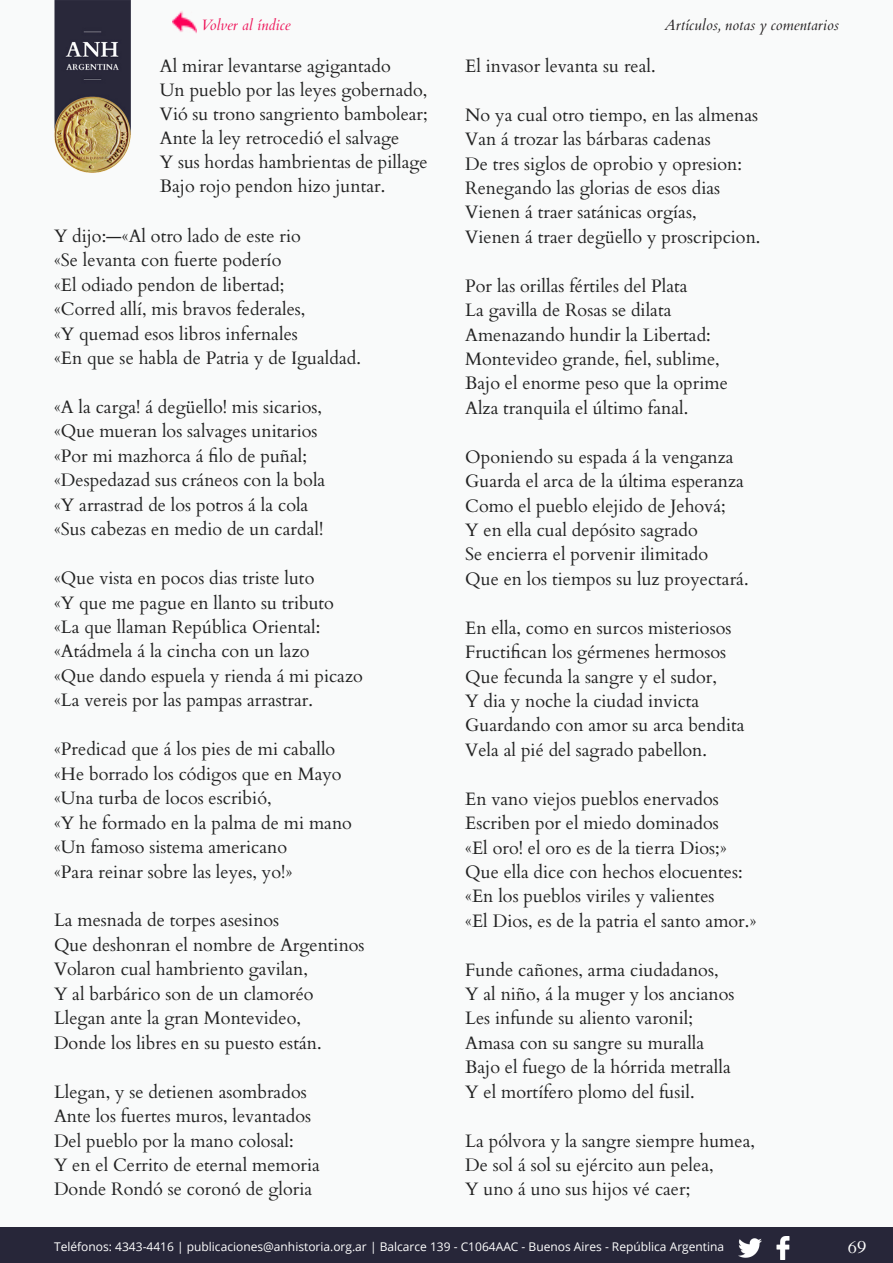
<style>
.page{position:relative;width:893px;height:1263px;background:#f9fafa}
.page>*{position:absolute;margin:0;border:0;box-sizing:border-box;transform-origin:0 0}
.Cuerpo_de_texto{font:18px "Cardo";color:#222}
.t1{font:18px "Cardo";color:#fff}
.t2{font:italic 15px "Cardo";color:#231f20}
.t3{font:italic 15px "Cardo";color:#ee155a}
.t4{font:12px "Open Sans";color:#fff}
</style>
<div class="page">
<div style="left:0;top:1227px;width:893px;height:36px;background:#272639"></div>
<img style="left:54px;top:0;width:77px;height:172px">
<img style="left:776px;top:1236px;width:14px;height:23px">
<img style="left:739px;top:1238px;width:23px;height:20px">
<img style="left:172px;top:11px;width:24px;height:22px">
<p class="t3" style="left:201px;top:16px;width:91px">Volver al índice</p>
<p class="t2" style="left:664px;top:16px;width:176px">Artículos, notas y comentarios</p>
<p class="Cuerpo_de_texto" style="left:465px;top:51px;width:190px">El invasor levanta su real.</p>
<p class="Cuerpo_de_texto" style="left:465px;top:100px;width:294px">No ya cual otro tiempo, en las almenas</p>
<p class="Cuerpo_de_texto" style="left:465px;top:125px;width:247px">Van á trozar las bárbaras cadenas</p>
<p class="Cuerpo_de_texto" style="left:465px;top:149px;width:278px">De tres siglos de oprobio y opresion:</p>
<p class="Cuerpo_de_texto" style="left:465px;top:173px;width:256px">Renegando las glorias de esos dias</p>
<p class="Cuerpo_de_texto" style="left:465px;top:198px;width:233px">Vienen á traer satánicas orgías,</p>
<p class="Cuerpo_de_texto" style="left:465px;top:222px;width:297px">Vienen á traer degüello y proscripcion.</p>
<p class="Cuerpo_de_texto" style="left:465px;top:271px;width:224px">Por las orillas fértiles del Plata</p>
<p class="Cuerpo_de_texto" style="left:465px;top:296px;width:208px">La gavilla de Rosas se dilata</p>
<p class="Cuerpo_de_texto" style="left:465px;top:320px;width:247px">Amenazando hundir la Libertad:</p>
<p class="Cuerpo_de_texto" style="left:465px;top:344px;width:256px">Montevideo grande, fiel, sublime,</p>
<p class="Cuerpo_de_texto" style="left:465px;top:369px;width:264px">Bajo el enorme peso que la oprime</p>
<p class="Cuerpo_de_texto" style="left:465px;top:393px;width:222px">Alza tranquila el último fanal.</p>
<p class="Cuerpo_de_texto" style="left:465px;top:442px;width:270px">Oponiendo su espada á la venganza</p>
<p class="Cuerpo_de_texto" style="left:465px;top:466px;width:280px">Guarda el arca de la última esperanza</p>
<p class="Cuerpo_de_texto" style="left:465px;top:491px;width:262px">Como el pueblo elejido de Jehová;</p>
<p class="Cuerpo_de_texto" style="left:465px;top:515px;width:234px">Y en ella cual depósito sagrado</p>
<p class="Cuerpo_de_texto" style="left:465px;top:540px;width:244px">Se encierra el porvenir ilimitado</p>
<p class="Cuerpo_de_texto" style="left:465px;top:564px;width:283px">Que en los tiempos su luz proyectará.</p>
<p class="Cuerpo_de_texto" style="left:465px;top:613px;width:268px">En ella, como en surcos misteriosos</p>
<p class="Cuerpo_de_texto" style="left:465px;top:637px;width:262px">Fructifican los gérmenes hermosos</p>
<p class="Cuerpo_de_texto" style="left:465px;top:662px;width:253px">Que fecunda la sangre y el sudor,</p>
<p class="Cuerpo_de_texto" style="left:465px;top:686px;width:236px">Y dia y noche la ciudad invicta</p>
<p class="Cuerpo_de_texto" style="left:465px;top:711px;width:281px">Guardando con amor su arca bendita</p>
<p class="Cuerpo_de_texto" style="left:465px;top:735px;width:243px">Vela al pié del sagrado pabellon.</p>
<p class="Cuerpo_de_texto" style="left:465px;top:784px;width:255px">En vano viejos pueblos enervados</p>
<p class="Cuerpo_de_texto" style="left:465px;top:808px;width:255px">Escriben por el miedo dominados</p>
<p class="Cuerpo_de_texto" style="left:465px;top:833px;width:263px">«El oro! el oro es de la tierra Dios;»</p>
<p class="Cuerpo_de_texto" style="left:465px;top:857px;width:279px">Que ella dice con hechos elocuentes:</p>
<p class="Cuerpo_de_texto" style="left:465px;top:882px;width:251px">«En los pueblos viriles y valientes</p>
<p class="Cuerpo_de_texto" style="left:465px;top:906px;width:293px">«El Dios, es de la patria el santo amor.»</p>
<p class="Cuerpo_de_texto" style="left:465px;top:955px;width:255px">Funde cañones, arma ciudadanos,</p>
<p class="Cuerpo_de_texto" style="left:465px;top:979px;width:271px">Y al niño, á la muger y los ancianos</p>
<p class="Cuerpo_de_texto" style="left:465px;top:1004px;width:229px">Les infunde su aliento varonil;</p>
<p class="Cuerpo_de_texto" style="left:465px;top:1028px;width:240px">Amasa con su sangre su muralla</p>
<p class="Cuerpo_de_texto" style="left:465px;top:1053px;width:267px">Bajo el fuego de la hórrida metralla</p>
<p class="Cuerpo_de_texto" style="left:465px;top:1077px;width:231px">Y el mortífero plomo del fusil.</p>
<p class="Cuerpo_de_texto" style="left:465px;top:1126px;width:291px">La pólvora y la sangre siempre humea,</p>
<p class="Cuerpo_de_texto" style="left:465px;top:1150px;width:250px">De sol á sol su ejército aun pelea,</p>
<p class="Cuerpo_de_texto" style="left:465px;top:1175px;width:227px">Y uno á uno sus hijos vé caer;</p>
<p class="Cuerpo_de_texto" style="left:160px;top:51px;width:232px">Al mirar levantarse agigantado</p>
<p class="Cuerpo_de_texto" style="left:160px;top:75px;width:269px">Un pueblo por las leyes gobernado,</p>
<p class="Cuerpo_de_texto" style="left:160px;top:99px;width:269px">Vió su trono sangriento bambolear;</p>
<p class="Cuerpo_de_texto" style="left:160px;top:123px;width:241px">Ante la ley retrocedió el salvage</p>
<p class="Cuerpo_de_texto" style="left:160px;top:147px;width:269px">Y sus hordas hambrientas de pillage</p>
<p class="Cuerpo_de_texto" style="left:160px;top:171px;width:227px">Bajo rojo pendon hizo juntar.</p>
<p class="Cuerpo_de_texto" style="left:54px;top:221px;width:248px">Y dijo:—«Al otro lado de este rio</p>
<p class="Cuerpo_de_texto" style="left:54px;top:246px;width:229px">«Se levanta con fuerte poderío</p>
<p class="Cuerpo_de_texto" style="left:54px;top:270px;width:232px">«El odiado pendon de libertad;</p>
<p class="Cuerpo_de_texto" style="left:54px;top:295px;width:253px">«Corred allí, mis bravos federales,</p>
<p class="Cuerpo_de_texto" style="left:54px;top:319px;width:245px">«Y quemad esos libros infernales</p>
<p class="Cuerpo_de_texto" style="left:54px;top:343px;width:306px">«En que se habla de Patria y de Igualdad.</p>
<p class="Cuerpo_de_texto" style="left:54px;top:392px;width:270px">«A la carga! á degüello! mis sicarios,</p>
<p class="Cuerpo_de_texto" style="left:54px;top:417px;width:265px">«Que mueran los salvages unitarios</p>
<p class="Cuerpo_de_texto" style="left:54px;top:441px;width:255px">«Por mi mazhorca á filo de puñal;</p>
<p class="Cuerpo_de_texto" style="left:54px;top:466px;width:273px">«Despedazad sus cráneos con la bola</p>
<p class="Cuerpo_de_texto" style="left:54px;top:490px;width:256px">«Y arrastrad de los potros á la cola</p>
<p class="Cuerpo_de_texto" style="left:54px;top:515px;width:271px">«Sus cabezas en medio de un cardal!</p>
<p class="Cuerpo_de_texto" style="left:54px;top:563px;width:262px">«Que vista en pocos dias triste luto</p>
<p class="Cuerpo_de_texto" style="left:54px;top:588px;width:282px">«Y que me pague en llanto su tributo</p>
<p class="Cuerpo_de_texto" style="left:54px;top:612px;width:268px">«La que llaman República Oriental:</p>
<p class="Cuerpo_de_texto" style="left:54px;top:637px;width:257px">«Atádmela á la cincha con un lazo</p>
<p class="Cuerpo_de_texto" style="left:54px;top:661px;width:310px">«Que dando espuela y rienda á mi picazo</p>
<p class="Cuerpo_de_texto" style="left:54px;top:686px;width:258px">«La vereis por las pampas arrastrar.</p>
<p class="Cuerpo_de_texto" style="left:54px;top:735px;width:283px">«Predicad que á los pies de mi caballo</p>
<p class="Cuerpo_de_texto" style="left:54px;top:759px;width:289px">«He borrado los códigos que en Mayo</p>
<p class="Cuerpo_de_texto" style="left:54px;top:784px;width:219px">«Una turba de locos escribió,</p>
<p class="Cuerpo_de_texto" style="left:54px;top:808px;width:299px">«Y he formado en la palma de mi mano</p>
<p class="Cuerpo_de_texto" style="left:54px;top:832px;width:235px">«Un famoso sistema americano</p>
<p class="Cuerpo_de_texto" style="left:54px;top:857px;width:240px">«Para reinar sobre las leyes, yo!»</p>
<p class="Cuerpo_de_texto" style="left:54px;top:906px;width:227px">La mesnada de torpes asesinos</p>
<p class="Cuerpo_de_texto" style="left:54px;top:930px;width:312px">Que deshonran el nombre de Argentinos</p>
<p class="Cuerpo_de_texto" style="left:54px;top:955px;width:255px">Volaron cual hambriento gavilan,</p>
<p class="Cuerpo_de_texto" style="left:54px;top:979px;width:261px">Y al barbárico son de un clamoréo</p>
<p class="Cuerpo_de_texto" style="left:54px;top:1004px;width:248px">Llegan ante la gran Montevideo,</p>
<p class="Cuerpo_de_texto" style="left:54px;top:1028px;width:267px">Donde los libres en su puesto están.</p>
<p class="Cuerpo_de_texto" style="left:54px;top:1077px;width:254px">Llegan, y se detienen asombrados</p>
<p class="Cuerpo_de_texto" style="left:54px;top:1101px;width:259px">Ante los fuertes muros, levantados</p>
<p class="Cuerpo_de_texto" style="left:54px;top:1126px;width:241px">Del pueblo por la mano colosal:</p>
<p class="Cuerpo_de_texto" style="left:54px;top:1150px;width:267px">Y en el Cerrito de eternal memoria</p>
<p class="Cuerpo_de_texto" style="left:54px;top:1175px;width:260px">Donde Rondó se coronó de gloria</p>
<p class="t4" style="left:54px;top:1238px;width:672px">Teléfonos: 4343-4416 | publicaciones@anhistoria.org.ar | Balcarce 139 - C1064AAC - Buenos Aires - República Argentina</p>
<p class="t1" style="left:848px;top:1232px;width:20px">69</p>
</div>
